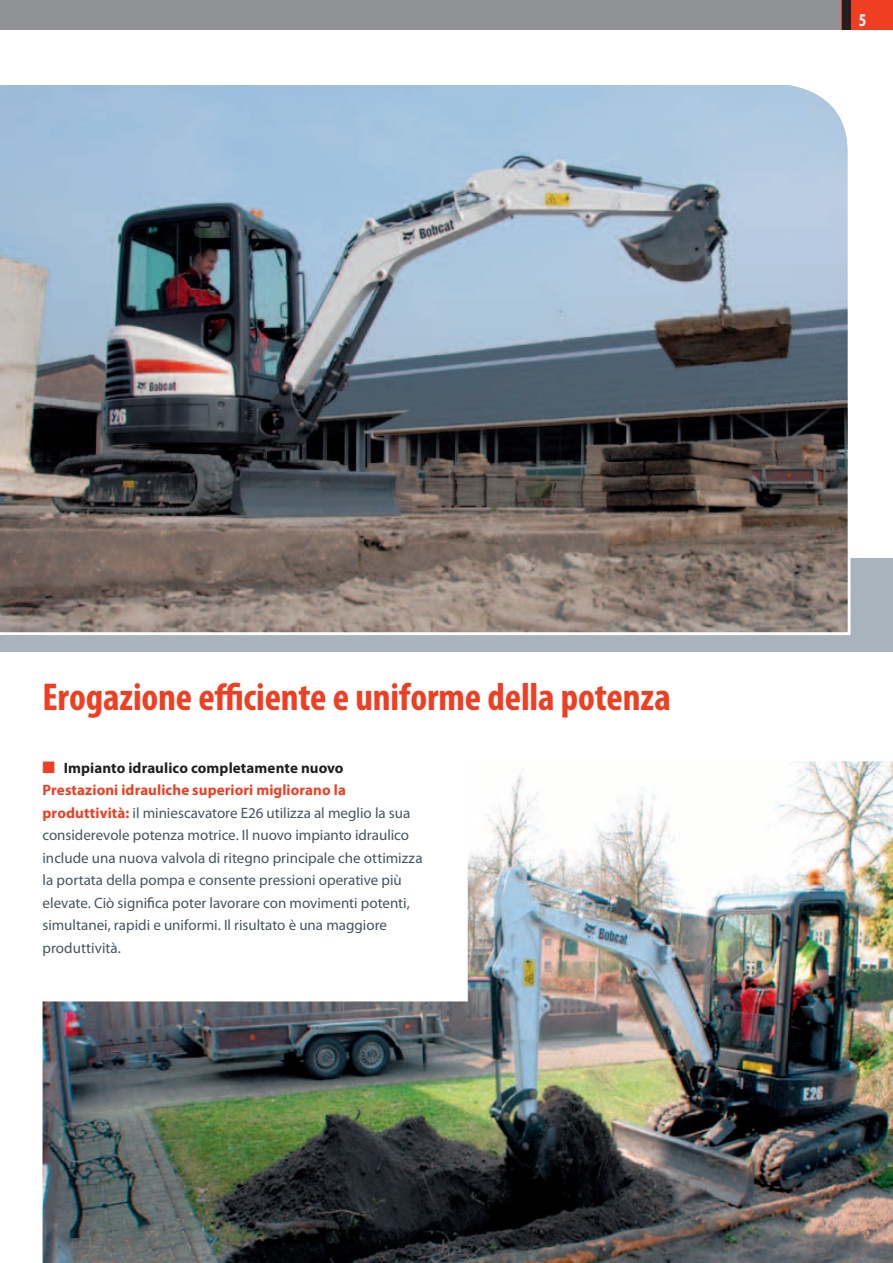
<style>
.page{position:relative;width:893px;height:1263px;background:#fff}
.page>*{position:absolute;margin:0;border:0;box-sizing:border-box;transform-origin:0 0}
.t1{font:700 condensed 39px "Myriad Pro";letter-spacing:-.005em;color:#ef3e22}
.t2{font:700 18px "Myriad Pro";color:#fff;scale:.75 1}
.t3{font:15px/22.5px "Myriad Pro";color:#45555f}
.s1{color:#ef3e22}
.s2{font-weight:700;color:#231f20}
.s3{font-weight:700;color:#ef3e22}
</style>
<div class="page">
<div style="left:0;top:0;width:893px;height:30px;background:#919295"></div>
<div style="left:842px;top:0;width:51px;height:30px;background:#ef3e22"></div>
<div style="left:842px;top:0;width:8px;height:30px;background:#231f20"></div>
<div style="left:0;top:558px;width:893px;height:94px;background:#a8b4bc"></div>
<img style="left:43px;top:761px;width:850px;height:502px">
<img style="left:0;top:85px;width:847px;height:547px">
<p class="t2" style="left:859px;top:9px;width:11px">5</p>
<h1 class="t1" style="left:43px;top:675px;width:630px">Erogazione efficiente e uniforme della potenza</h1>
<p class="t3" style="left:43px;top:757px;width:382px"><span class="s1">■</span> <span class="s2">Impianto idraulico completamente nuovo </span><span class="s3">Prestazioni idrauliche superiori migliorano la produttività:</span> il miniescavatore E26 utilizza al meglio la sua considerevole potenza motrice. Il nuovo impianto idraulico include una nuova valvola di ritegno principale che ottimizza la portata della pompa e consente pressioni operative più elevate. Ciò significa poter lavorare con movimenti potenti, simultanei, rapidi e uniformi. Il risultato è una maggiore produttività.</p>
</div>
